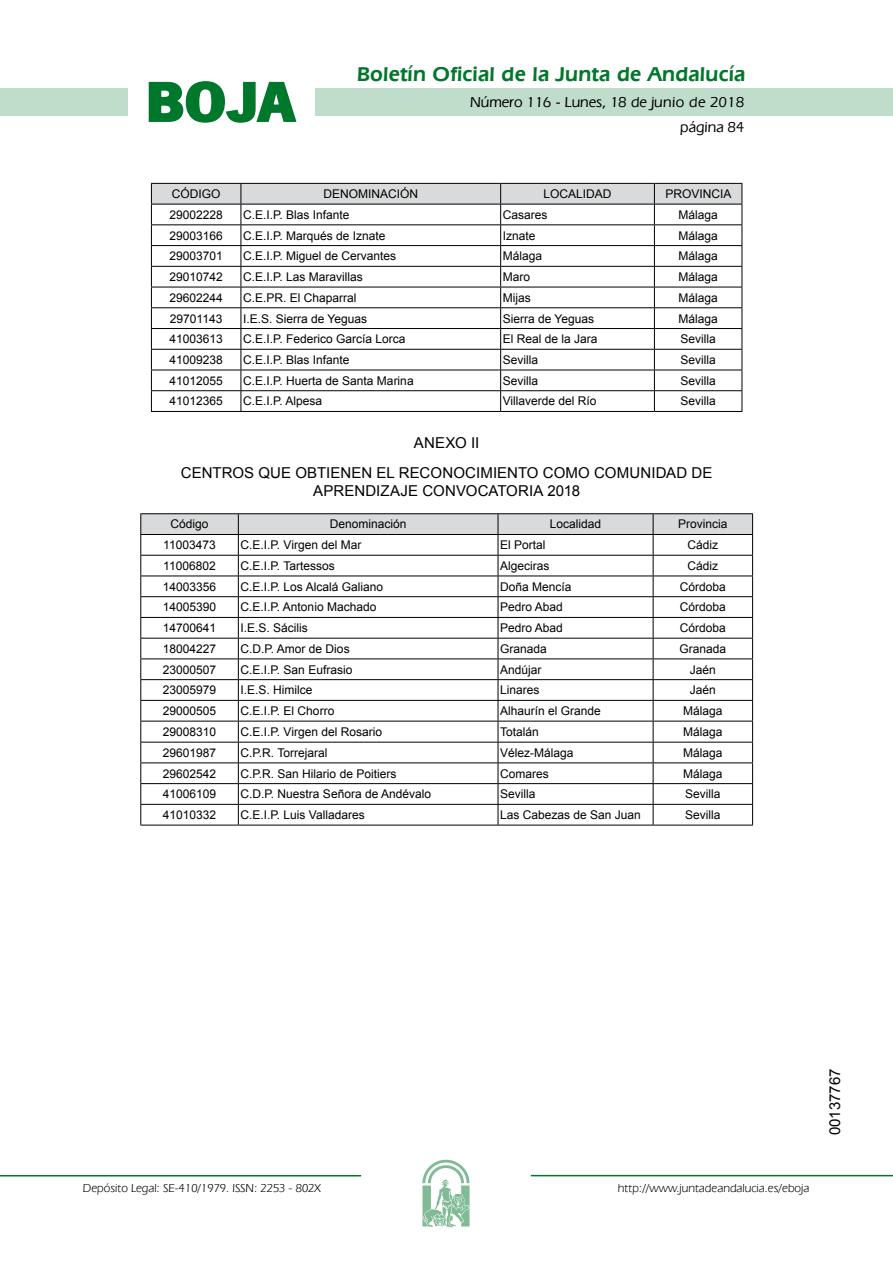
<style>
.page{position:relative;width:893px;height:1263px;background:#fff}
.page>*{position:absolute;margin:0;border:0;box-sizing:border-box;transform-origin:0 0}
.t1{font:700 57.75px "News Got T";color:#00782c;scale:1.14 1}
.t2{font:600 21px "Eras IT Cby BT";letter-spacing:.01em;color:#00782c}
.t3{font:15px/30.8px "Arial";letter-spacing:.005em;color:#000;text-align:center}
.t4{font:500 15px/24.5px "Eras IT Cby BT";color:#000;text-align:right}
.t5{font:12px "Arial";color:#000}
.t6{font:12px "Eras IT Cby BT";color:#000}
</style>
<div class="page">
<div style="left:315px;top:88px;width:577px;height:28px;background:#bfddca"></div>
<div style="left:0;top:88px;width:128px;height:28px;background:#bfddca"></div>
<hr style="left:0;top:1175px;width:361px;height:2px;background:#00782c">
<svg style="left:422px;top:1159px;width:47px;height:68px"></svg>
<hr style="left:531px;top:1175px;width:361px;height:1px;background:#00782c">
<svg style="left:148px;top:81px;width:149px;height:42px"></svg>
<svg style="left:151px;top:183px;width:591px;height:228px"></svg>
<hr style="left:151px;top:411px;width:90px;height:1px;background:#000">
<hr style="left:241px;top:411px;width:259px;height:1px;background:#000">
<hr style="left:500px;top:411px;width:154px;height:1px;background:#000">
<hr style="left:654px;top:411px;width:88px;height:1px;background:#000">
<hr style="left:140px;top:513px;width:98px;height:1px;background:#000">
<hr style="left:238px;top:513px;width:260px;height:1px;background:#000">
<hr style="left:498px;top:513px;width:155px;height:1px;background:#000">
<hr style="left:653px;top:513px;width:100px;height:1px;background:#000">
<svg style="left:140px;top:514px;width:613px;height:311px"></svg>
<hr style="left:140px;top:825px;width:98px;height:1px;background:#000">
<hr style="left:238px;top:825px;width:260px;height:1px;background:#000">
<hr style="left:498px;top:825px;width:155px;height:1px;background:#000">
<hr style="left:653px;top:825px;width:100px;height:1px;background:#000">
<h1 class="t1" style="left:145px;top:68px;width:133px">BOJA</h1>
<h2 class="t2" style="left:357px;top:62px;width:390px">Boletín Oficial de la Junta de Andalucía</h2>
<p class="t4" style="left:470px;top:90px;width:276px">Número 116 - Lunes, 18 de junio de 2018 página 84</p>
<p class="t5" style="left:172px;top:186px;width:50px">CÓDIGO</p>
<p class="t5" style="left:323px;top:186px;width:96px">DENOMINACIÓN</p>
<p class="t5" style="left:543px;top:186px;width:70px">LOCALIDAD</p>
<p class="t5" style="left:665px;top:186px;width:68px">PROVINCIA</p>
<p class="t5" style="left:169px;top:207px;width:55px">29002228</p>
<p class="t5" style="left:243px;top:207px;width:108px">C.E.I.P. Blas Infante</p>
<p class="t5" style="left:503px;top:207px;width:46px">Casares</p>
<p class="t5" style="left:678px;top:207px;width:41px">Málaga</p>
<p class="t5" style="left:169px;top:228px;width:55px">29003166</p>
<p class="t5" style="left:243px;top:228px;width:144px">C.E.I.P. Marqués de Iznate</p>
<p class="t5" style="left:503px;top:228px;width:34px">Iznate</p>
<p class="t5" style="left:678px;top:228px;width:41px">Málaga</p>
<p class="t5" style="left:169px;top:248px;width:55px">29003701</p>
<p class="t5" style="left:243px;top:248px;width:155px">C.E.I.P. Miguel de Cervantes</p>
<p class="t5" style="left:503px;top:248px;width:41px">Málaga</p>
<p class="t5" style="left:678px;top:248px;width:41px">Málaga</p>
<p class="t5" style="left:169px;top:269px;width:55px">29010742</p>
<p class="t5" style="left:243px;top:269px;width:121px">C.E.I.P. Las Maravillas</p>
<p class="t5" style="left:503px;top:269px;width:29px">Maro</p>
<p class="t5" style="left:678px;top:269px;width:41px">Málaga</p>
<p class="t5" style="left:169px;top:290px;width:55px">29602244</p>
<p class="t5" style="left:243px;top:290px;width:115px">C.E.PR. El Chaparral</p>
<p class="t5" style="left:503px;top:290px;width:29px">Mijas</p>
<p class="t5" style="left:678px;top:290px;width:41px">Málaga</p>
<p class="t5" style="left:170px;top:310px;width:54px">29701143</p>
<p class="t5" style="left:243px;top:310px;width:126px">I.E.S. Sierra de Yeguas</p>
<p class="t5" style="left:503px;top:310px;width:93px">Sierra de Yeguas</p>
<p class="t5" style="left:678px;top:310px;width:41px">Málaga</p>
<p class="t5" style="left:169px;top:331px;width:55px">41003613</p>
<p class="t5" style="left:243px;top:331px;width:164px">C.E.I.P. Federico García Lorca</p>
<p class="t5" style="left:503px;top:331px;width:96px">El Real de la Jara</p>
<p class="t5" style="left:680px;top:331px;width:37px">Sevilla</p>
<p class="t5" style="left:169px;top:352px;width:55px">41009238</p>
<p class="t5" style="left:243px;top:352px;width:108px">C.E.I.P. Blas Infante</p>
<p class="t5" style="left:503px;top:352px;width:37px">Sevilla</p>
<p class="t5" style="left:680px;top:352px;width:37px">Sevilla</p>
<p class="t5" style="left:169px;top:373px;width:55px">41012055</p>
<p class="t5" style="left:243px;top:373px;width:172px">C.E.I.P. Huerta de Santa Marina</p>
<p class="t5" style="left:503px;top:373px;width:37px">Sevilla</p>
<p class="t5" style="left:680px;top:373px;width:37px">Sevilla</p>
<p class="t5" style="left:169px;top:393px;width:55px">41012365</p>
<p class="t5" style="left:243px;top:393px;width:81px">C.E.I.P. Alpesa</p>
<p class="t5" style="left:503px;top:393px;width:95px">Villaverde del Río</p>
<p class="t5" style="left:680px;top:393px;width:37px">Sevilla</p>
<p class="t3" style="left:181px;top:427px;width:533px">ANEXO II<br>CENTROS QUE OBTIENEN EL RECONOCIMIENTO COMO COMUNIDAD DE</p>
<p class="t3" style="left:313px;top:476px;width:268px">APRENDIZAJE CONVOCATORIA 2018</p>
<p class="t5" style="left:170px;top:516px;width:40px">Código</p>
<p class="t5" style="left:330px;top:516px;width:78px">Denominación</p>
<p class="t5" style="left:550px;top:516px;width:53px">Localidad</p>
<p class="t5" style="left:678px;top:516px;width:51px">Provincia</p>
<p class="t5" style="left:163px;top:537px;width:54px">11003473</p>
<p class="t5" style="left:240px;top:537px;width:122px">C.E.I.P. Virgen del Mar</p>
<p class="t5" style="left:500px;top:537px;width:47px">El Portal</p>
<p class="t5" style="left:687px;top:537px;width:32px">Cádiz</p>
<p class="t5" style="left:163px;top:558px;width:54px">11006802</p>
<p class="t5" style="left:240px;top:558px;width:96px">C.E.I.P. Tartessos</p>
<p class="t5" style="left:500px;top:558px;width:51px">Algeciras</p>
<p class="t5" style="left:687px;top:558px;width:32px">Cádiz</p>
<p class="t5" style="left:163px;top:579px;width:55px">14003356</p>
<p class="t5" style="left:240px;top:579px;width:144px">C.E.I.P. Los Alcalá Galiano</p>
<p class="t5" style="left:500px;top:579px;width:73px">Doña Mencía</p>
<p class="t5" style="left:679px;top:579px;width:48px">Córdoba</p>
<p class="t5" style="left:163px;top:599px;width:55px">14005390</p>
<p class="t5" style="left:240px;top:599px;width:137px">C.E.I.P. Antonio Machado</p>
<p class="t5" style="left:500px;top:599px;width:64px">Pedro Abad</p>
<p class="t5" style="left:679px;top:599px;width:48px">Córdoba</p>
<p class="t5" style="left:163px;top:620px;width:55px">14700641</p>
<p class="t5" style="left:240px;top:620px;width:69px">I.E.S. Sácilis</p>
<p class="t5" style="left:500px;top:620px;width:64px">Pedro Abad</p>
<p class="t5" style="left:679px;top:620px;width:48px">Córdoba</p>
<p class="t5" style="left:163px;top:641px;width:55px">18004227</p>
<p class="t5" style="left:240px;top:641px;width:111px">C.D.P. Amor de Dios</p>
<p class="t5" style="left:500px;top:641px;width:48px">Granada</p>
<p class="t5" style="left:679px;top:641px;width:48px">Granada</p>
<p class="t5" style="left:163px;top:662px;width:55px">23000507</p>
<p class="t5" style="left:240px;top:662px;width:113px">C.E.I.P. San Eufrasio</p>
<p class="t5" style="left:500px;top:662px;width:43px">Andújar</p>
<p class="t5" style="left:689px;top:662px;width:28px">Jaén</p>
<p class="t5" style="left:163px;top:682px;width:55px">23005979</p>
<p class="t5" style="left:240px;top:682px;width:74px">I.E.S. Himilce</p>
<p class="t5" style="left:500px;top:682px;width:41px">Linares</p>
<p class="t5" style="left:689px;top:682px;width:28px">Jaén</p>
<p class="t5" style="left:163px;top:703px;width:55px">29000505</p>
<p class="t5" style="left:240px;top:703px;width:95px">C.E.I.P. El Chorro</p>
<p class="t5" style="left:500px;top:703px;width:102px">Alhaurín el Grande</p>
<p class="t5" style="left:683px;top:703px;width:41px">Málaga</p>
<p class="t5" style="left:163px;top:724px;width:55px">29008310</p>
<p class="t5" style="left:240px;top:724px;width:143px">C.E.I.P. Virgen del Rosario</p>
<p class="t5" style="left:500px;top:724px;width:40px">Totalán</p>
<p class="t5" style="left:683px;top:724px;width:41px">Málaga</p>
<p class="t5" style="left:163px;top:745px;width:55px">29601987</p>
<p class="t5" style="left:240px;top:745px;width:88px">C.P.R. Torrejaral</p>
<p class="t5" style="left:500px;top:745px;width:75px">Vélez-Málaga</p>
<p class="t5" style="left:683px;top:745px;width:41px">Málaga</p>
<p class="t5" style="left:163px;top:766px;width:55px">29602542</p>
<p class="t5" style="left:240px;top:766px;width:157px">C.P.R. San Hilario de Poitiers</p>
<p class="t5" style="left:500px;top:766px;width:50px">Comares</p>
<p class="t5" style="left:683px;top:766px;width:41px">Málaga</p>
<p class="t5" style="left:163px;top:786px;width:55px">41006109</p>
<p class="t5" style="left:240px;top:786px;width:192px">C.D.P. Nuestra Señora de Andévalo</p>
<p class="t5" style="left:500px;top:786px;width:37px">Sevilla</p>
<p class="t5" style="left:685px;top:786px;width:37px">Sevilla</p>
<p class="t5" style="left:163px;top:807px;width:55px">41010332</p>
<p class="t5" style="left:240px;top:807px;width:126px">C.E.I.P. Luis Valladares</p>
<p class="t5" style="left:500px;top:807px;width:142px">Las Cabezas de San Juan</p>
<p class="t5" style="left:685px;top:807px;width:37px">Sevilla</p>
<p class="t6" style="left:83px;top:1181px;width:239px">Depósito Legal: SE-410/1979. ISSN: 2253 - 802X</p>
<p class="t6" style="left:618px;top:1181px;width:193px">http://www.juntadeandalucia.es/eboja</p>
<p class="t3" style="left:819px;top:1135px;width:68px;rotate:-90deg">00137767</p>
</div>
